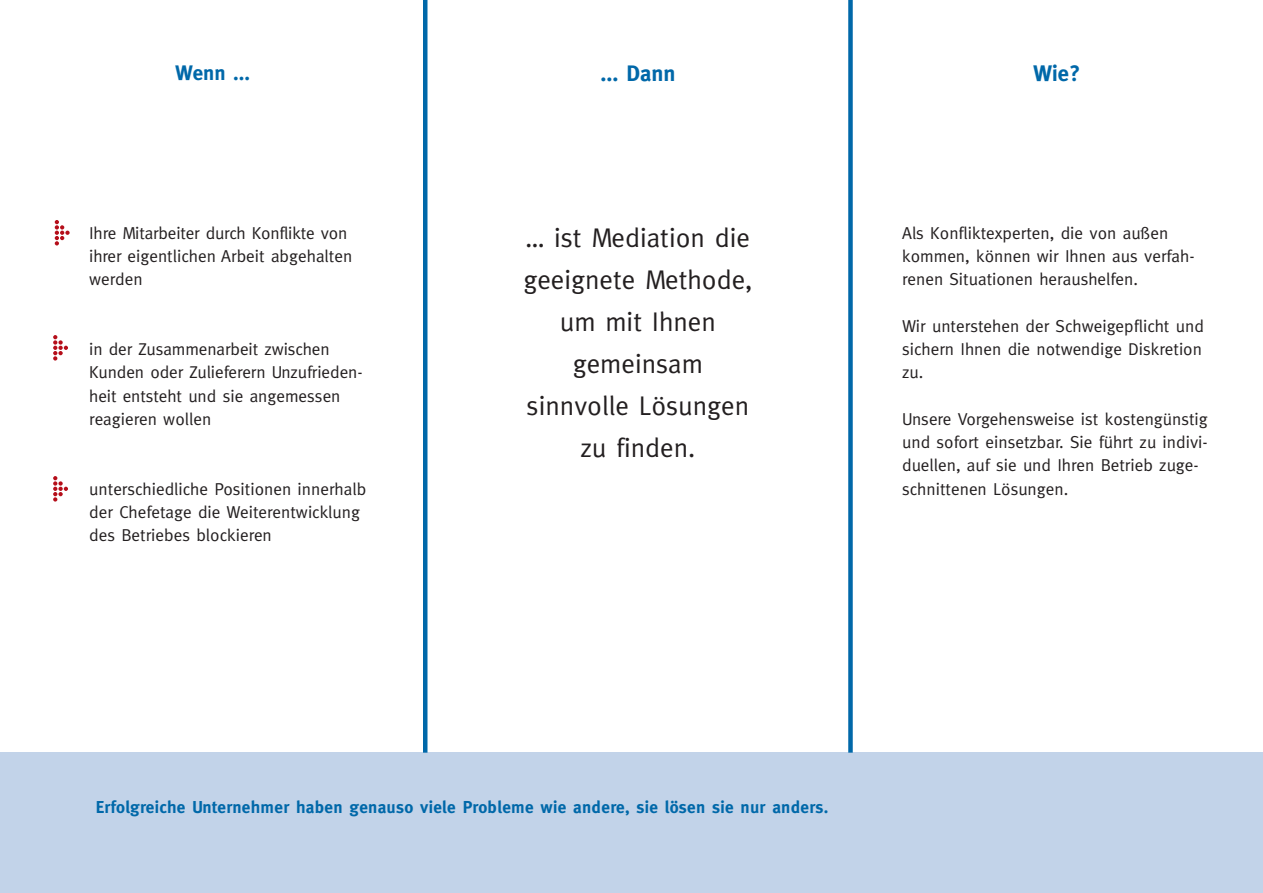
<style>
.page{position:relative;width:1263px;height:893px;background:#fff}
.page>*{position:absolute;margin:0;border:0;box-sizing:border-box;transform-origin:0 0}
.t1{font:27px/42px "Meta";color:#231f20;text-align:center}
.t2{font:700 22.5px "Meta";color:#0068a9}
.t3{font:700 21px "Meta";color:#0068a9}
.t4{font:17.25px/23.2px "Meta";color:#231f20}
.t5{font:700 17.25px "Meta";letter-spacing:.015em;color:#0068a9}
</style>
<div class="page">
<div style="left:0;top:753px;width:1263px;height:140px;background:#c2d3e9"></div>
<hr style="left:423px;top:0;width:4px;height:753px;background:#0068a9">
<div style="left:848px;top:0;width:5px;height:753px;background:#0068a9"></div>
<svg style="left:55px;top:220px;width:15px;height:25px"></svg>
<svg style="left:53px;top:335px;width:15px;height:26px"></svg>
<svg style="left:53px;top:476px;width:15px;height:26px"></svg>
<p class="t3" style="left:175px;top:61px;width:76px">Wenn ...</p>
<h2 class="t2" style="left:600px;top:61px;width:76px">... Dann</h2>
<h2 class="t2" style="left:1033px;top:61px;width:49px">Wie?</h2>
<p class="t4" style="left:89px;top:221px;width:265px">Ihre Mitarbeiter durch Konflikte von ihrer eigentlichen Arbeit abgehalten werden</p>
<p class="t4" style="left:89px;top:338px;width:275px">in der Zusammenarbeit zwischen<br>Kunden oder Zulieferern Unzufrieden&shy;heit entsteht und sie angemessen reagieren wollen</p>
<p class="t4" style="left:89px;top:477px;width:278px">unterschiedliche Positionen innerhalb der Chefetage die Weiterentwicklung des Betriebes blockieren</p>
<h1 class="t1" style="left:523px;top:216px;width:230px">… ist Mediation die geeignete Methode, um mit Ihnen gemeinsam sinnvolle Lösungen zu finden.</h1>
<p class="t4" style="left:902px;top:221px;width:294px">Als Konfliktexperten, die von außen kommen, können wir Ihnen aus verfah&shy;renen Situationen heraushelfen.</p>
<p class="t4" style="left:902px;top:314px;width:303px;text-align:justify">Wir unterstehen der Schweigepflicht und sichern Ihnen die notwendige Diskretion zu.</p>
<p class="t4" style="left:902px;top:407px;width:307px">Unsere Vorgehensweise ist kostengünstig und sofort einsetzbar. Sie führt zu indivi&shy;duellen, auf sie und Ihren Betrieb zuge&shy;schnittenen Lösungen.</p>
<p class="t5" style="left:96px;top:797px;width:734px">Erfolgreiche Unternehmer haben genauso viele Probleme wie andere, sie lösen sie nur anders.</p>
</div>
